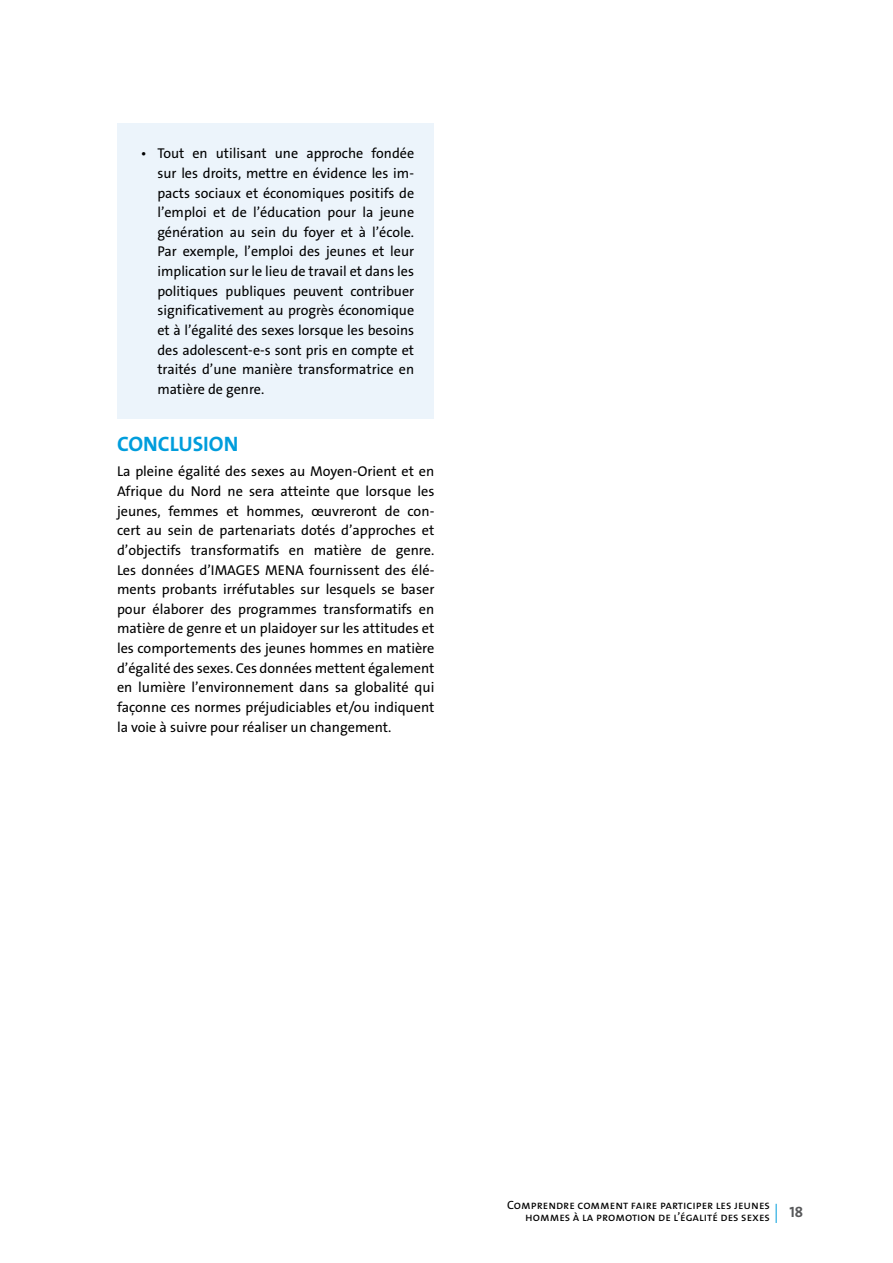
<style>
.page{position:relative;width:893px;height:1263px;background:#fff}
.page>*{position:absolute;margin:0;border:0;box-sizing:border-box;transform-origin:0 0}
.t1{font:700 21px "The Sans Arabic";color:#009ddc}
.t2{font:15px "The Sans Bold Caps";color:#58595b}
.t3{font:14.25px/19.6px "The Sans Arabic";color:#000;text-align:justify}
.t4{font:12px/12px "The Sans Caps";color:#000;text-align:right}
</style>
<div class="page">
<svg style="left:776px;top:1204px;width:1px;height:19px"></svg>
<div style="left:117px;top:123px;width:317px;height:295px;background:#ecf4fb"></div>
<p class="t3" style="left:157px;top:144px;width:258px;text-indent:-16px">• Tout en utilisant une approche fondée sur les droits, mettre en évidence les im&shy;pacts sociaux et économiques positifs de l’emploi et de l’éducation pour la jeune génération au sein du foyer et à l’école.<br>Par exemple, l’emploi des jeunes et leur implication sur le lieu de travail et dans les politiques publiques peuvent contribuer significativement au progrès économique et à l’égalité des sexes lorsque les besoins des adolescent-e-s sont pris en compte et traités d’une manière transformatrice en matière de genre.</p>
<h1 class="t1" style="left:117px;top:430px;width:123px">CONCLUSION</h1>
<p class="t3" style="left:117px;top:462px;width:319px">La pleine égalité des sexes au Moyen-Orient et en Afrique du Nord ne sera atteinte que lorsque les jeunes, femmes et hommes, œuvreront de con&shy;cert au sein de partenariats dotés d’approches et d’objectifs transformatifs en matière de genre.<br>Les données d’IMAGES MENA fournissent des élé&shy;ments probants irréfutables sur lesquels se baser pour élaborer des programmes transformatifs en matière de genre et un plaidoyer sur les attitudes et les comportements des jeunes hommes en matière d’égalité des sexes. Ces données mettent également en lumière l’environnement dans sa globalité qui façonne ces normes préjudiciables et/ou indiquent la voie à suivre pour réaliser un changement.</p>
<p class="t4" style="left:507px;top:1199px;width:264px">Comprendre comment faire participer les jeunes hommes à la promotion de l’égalité des sexes</p>
<p class="t2" style="left:789px;top:1199px;width:15px">18</p>
</div>
